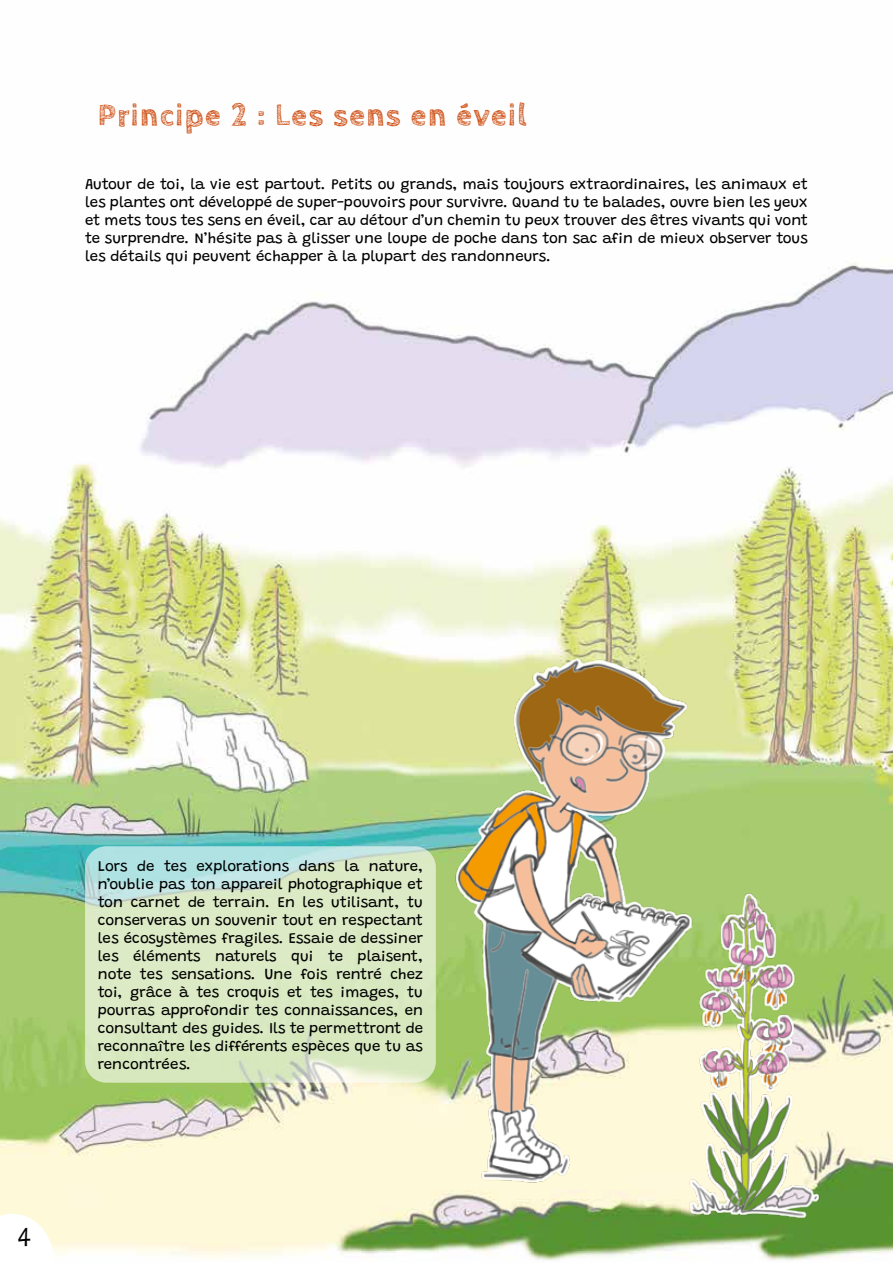
<style>
.page{position:relative;width:893px;height:1263px;background:#fff}
.page>*{position:absolute;margin:0;border:0;box-sizing:border-box;transform-origin:0 0}
.t1{font:700 31.5px "Cabin Sketch";letter-spacing:.05em;color:#cf4e12}
.t2{font:300 27px "Grandstander";color:#000}
.t3{font:15px/18px "Grandstander";color:#000;text-align:justify}
</style>
<div class="page">
<img style="left:0;top:262px;width:893px;height:999px">
<svg style="left:0;top:1214px;width:54px;height:47px"></svg>
<svg style="left:85px;top:846px;width:351px;height:237px;background:#d5e7c7"></svg>
<img style="left:680px;top:889px;width:148px;height:334px">
<img style="left:446px;top:655px;width:257px;height:534px">
<h1 class="t1" style="left:98px;top:98px;width:430px">Principe 2 : Les sens en éveil</h1>
<p class="t3" style="left:85px;top:174px;width:724px">Autour de toi, la vie est partout. Petits ou grands, mais toujours extraordinaires, les animaux et les plantes ont développé de super-pouvoirs pour survivre. Quand tu te balades, ouvre bien les yeux et mets tous tes sens en éveil, car au détour d’un chemin tu peux trouver des êtres vivants qui vont te surprendre. N’hésite pas à glisser une loupe de poche dans ton sac afin de mieux observer tous les détails qui peuvent échapper à la plupart des randonneurs.</p>
<h2 class="t2" style="left:17px;top:1216px;width:16px">4</h2>
<p class="t3" style="left:98px;top:856px;width:327px">Lors de tes explorations dans la nature, n’oublie pas ton appareil photographique et ton carnet de terrain. En les utilisant, tu conserveras un souvenir tout en respectant les écosystèmes fragiles. Essaie de dessiner les éléments naturels qui te plaisent, note tes sensations. Une fois rentré chez toi, grâce à tes croquis et tes images, tu pourras approfondir tes connaissances, en consultant des guides. Ils te permettront de reconnaître les différents espèces que tu as rencontrées.</p>
</div>
